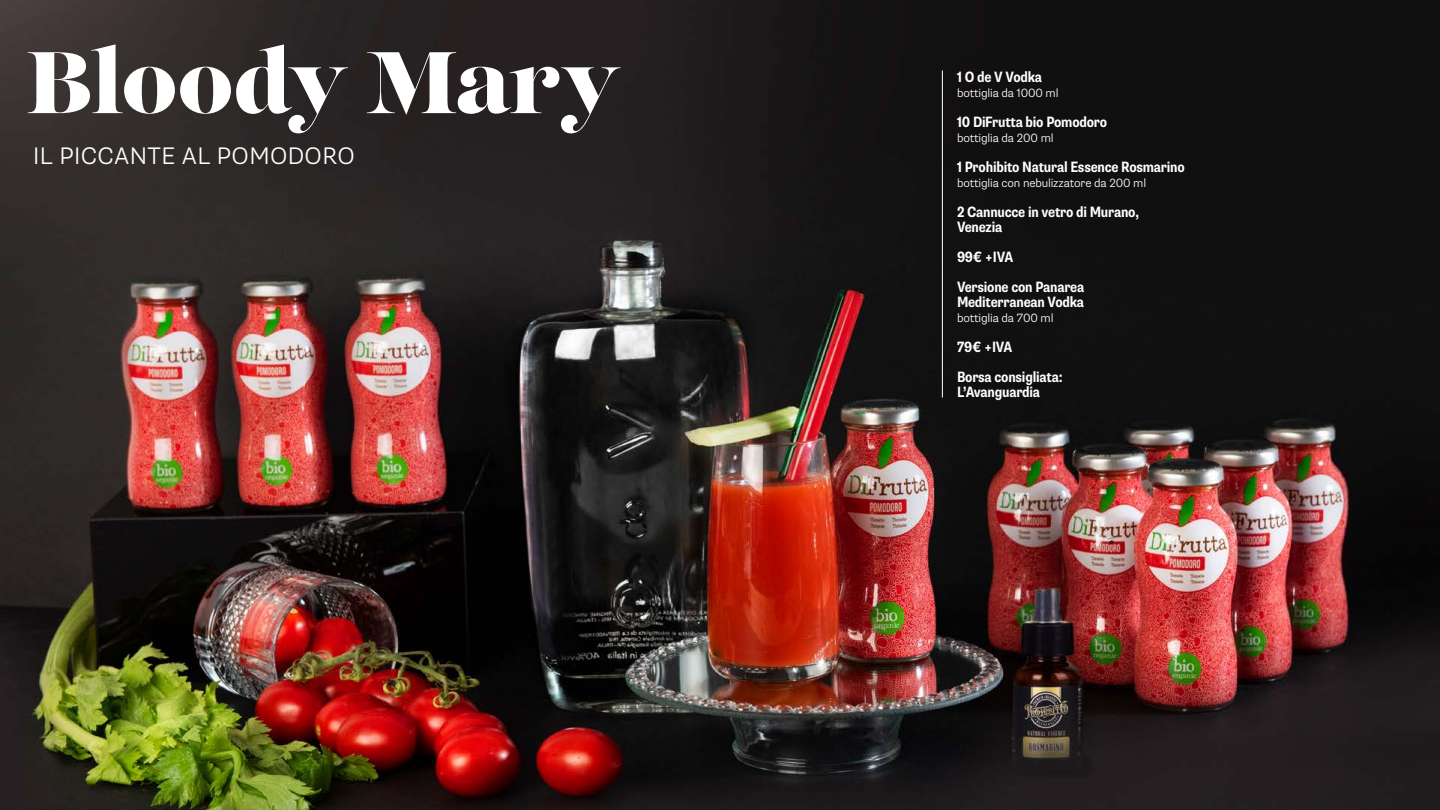
<style>
.page{position:relative;width:1440px;height:810px;background:#fff}
.page>*{position:absolute;margin:0;border:0;box-sizing:border-box;transform-origin:0 0}
.t1{font:87px "Lust";letter-spacing:-.01em;color:#fff}
.t2{font:300 24px "Supria Sans";letter-spacing:.015em;color:#fff}
.t3{font:700 condensed 15px/30px "Supria Sans";letter-spacing:-.015em;color:#fff}
.t4{font:300 12px "Supria Sans";letter-spacing:-.015em;color:#fff}
</style>
<div class="page">
<img style="left:0;top:0;width:1440px;height:810px">
<hr style="left:942px;top:70px;width:1px;height:328px;background:#fff">
<h1 class="t1" style="left:27px;top:27px;width:596px">Bloody Mary</h1>
<h2 class="t2" style="left:33px;top:142px;width:323px">IL PICCANTE AL POMODORO</h2>
<p class="t3" style="left:957px;top:62px;width:87px">1 O de V Vodka</p>
<p class="t4" style="left:957px;top:85px;width:103px">bottiglia da 1000 ml</p>
<p class="t3" style="left:957px;top:107px;width:152px">10 DiFrutta bio Pomodoro</p>
<p class="t4" style="left:957px;top:130px;width:98px">bottiglia da 200 ml</p>
<p class="t3" style="left:957px;top:152px;width:229px">1 Prohibito Natural Essence Rosmarino</p>
<p class="t4" style="left:957px;top:175px;width:191px">bottiglia con nebulizzatore da 200 ml</p>
<p class="t3" style="left:957px;top:204px;width:184px;line-height:15px">2 Cannucce in vetro di Murano,<br>Venezia</p>
<p class="t3" style="left:957px;top:242px;width:129px">99€ +IVA<br>Versione con Panarea</p>
<p class="t3" style="left:957px;top:287px;width:129px">Mediterranean Vodka</p>
<p class="t4" style="left:957px;top:310px;width:98px">bottiglia da 700 ml</p>
<p class="t3" style="left:957px;top:332px;width:107px">79€ +IVA<br>Borsa consigliata:</p>
<p class="t3" style="left:957px;top:377px;width:85px">L’Avanguardia</p>
</div>
